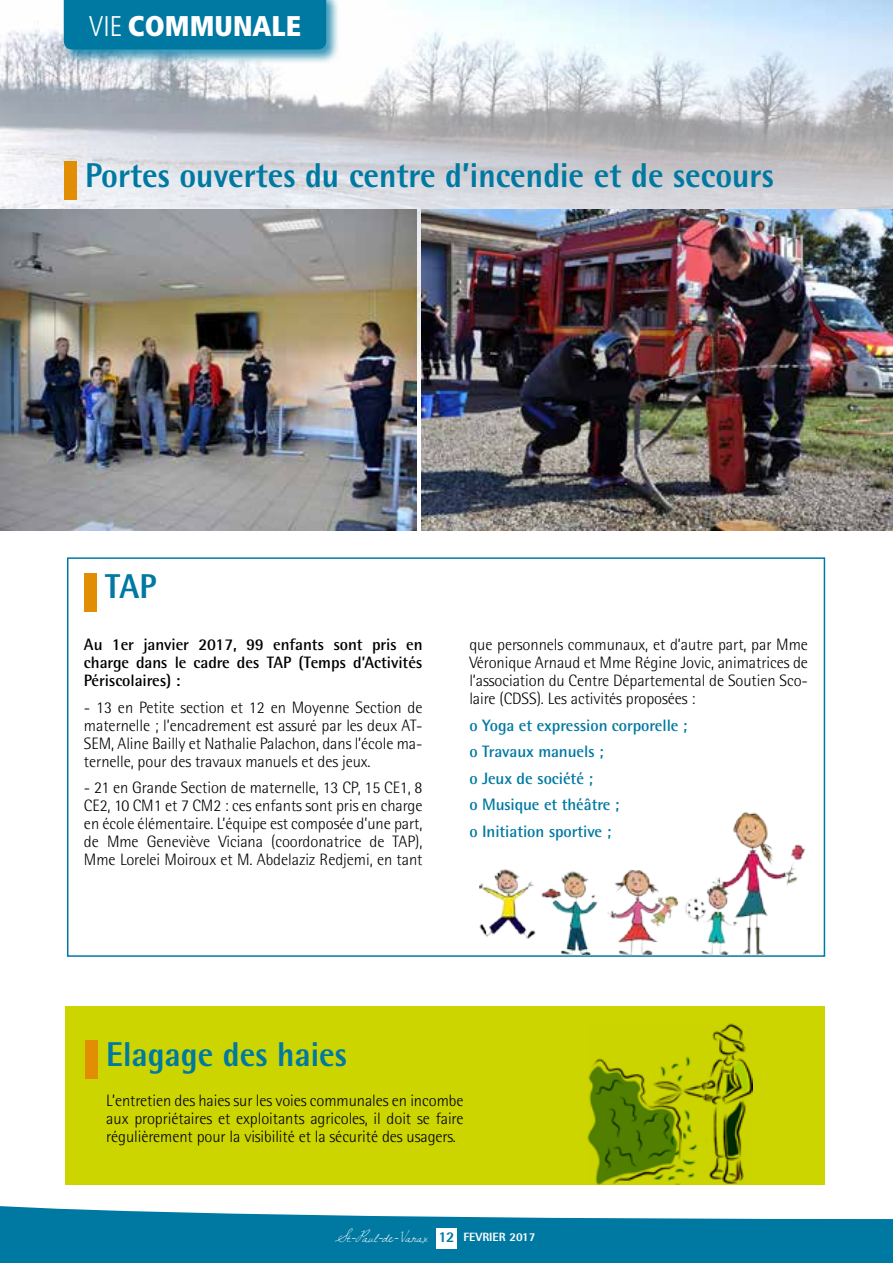
<style>
.page{position:relative;width:893px;height:1263px;background:#fff}
.page>*{position:absolute;margin:0;border:0;box-sizing:border-box;transform-origin:0 0}
.t1{font:800 34.5px "Rotis Semi Sans Std";color:#0079a2;scale:.94 1}
.t2{font:900 condensed 28.5px "Frutiger LT Std";color:#fff}
.t3{font:300 16.5px/18px "Rotis Semi Sans Std";letter-spacing:-.005em;color:#000;text-align:justify}
.t4{font:700 16.5px/26.5px "Rotis Semi Sans Std";letter-spacing:-.005em;color:#0079a2}
.t5{font:700 16.5px/18px "Rotis Semi Sans Std";letter-spacing:-.005em;color:#000;text-align:justify}
.t6{font:italic 13.5px "Dawningofa New Day";color:#fff}
.s1{font-weight:300}
.s2{font-family:"Rotis Semi Sans Std";font-weight:800;font-style:normal;font-size:15px;color:#0079a2}
.s3{font-family:"Rotis Semi Sans Std";font-weight:800;font-style:normal;font-size:12px}
</style>
<div class="page">
<div style="left:67px;top:557px;width:758px;height:400px;border:2px solid #0079a2"></div>
<div style="left:65px;top:1006px;width:760px;height:178px;background:#cdd500"></div>
<img style="left:0;top:0;width:893px;height:368px">
<svg style="left:0;top:1206px;width:893px;height:57px;fill:#0079a2"></svg>
<div style="left:436px;top:1228px;width:21px;height:21px;background:#fff"></div>
<div style="left:62px;top:0;width:278px;height:64px;background:#0079a2;opacity:.75"></div>
<div style="left:64px;top:0;width:262px;height:50px;background:#0079a2"></div>
<div style="left:84px;top:573px;width:13px;height:38px;background:#e28e04"></div>
<div style="left:64px;top:162px;width:13px;height:38px;background:#e28e04"></div>
<div style="left:85px;top:1040px;width:13px;height:39px;background:#e28e04"></div>
<img style="left:587px;top:1023px;width:165px;height:161px">
<img style="left:0;top:209px;width:417px;height:321px">
<img style="left:421px;top:209px;width:472px;height:321px">
<img style="left:480px;top:812px;width:333px;height:144px">
<h2 class="t2" style="left:89px;top:9px;width:214px"><span class="s1">VIE</span> COMMUNALE</h2>
<h1 class="t1" style="left:85px;top:153px;width:734px">Portes ouvertes du centre d’incendie et de secours</h1>
<h1 class="t1" style="left:105px;top:565px;width:56px">TAP</h1>
<p class="t5" style="left:84px;top:635px;width:340px">Au 1er janvier 2017, 99 enfants sont pris en charge dans le cadre des TAP (Temps d’Activités Périscolaires) :</p>
<p class="t3" style="left:84px;top:698px;width:340px">- 13 en Petite section et 12 en Moyenne Section de maternelle ; l’encadrement est assuré par les deux AT-SEM, Aline Bailly et Nathalie Palachon, dans l’école ma&shy;ternelle, pour des travaux manuels et des jeux.</p>
<p class="t3" style="left:84px;top:779px;width:340px">- 21 en Grande Section de maternelle, 13 CP, 15 CE1, 8<br>CE2, 10 CM1 et 7 CM2 : ces enfants sont pris en charge en école élémentaire. L’équipe est composée d’une part, de Mme Geneviève Viciana (coordonatrice de TAP), Mme Lorelei Moiroux et M. Abdelaziz Redjemi, en tant</p>
<p class="t3" style="left:469px;top:636px;width:340px">que personnels communaux, et d’autre part, par Mme Véronique Arnaud et Mme Régine Jovic, animatrices de l’association du Centre Départemental de Soutien Sco&shy;laire (CDSS). Les activités proposées :</p>
<p class="t4" style="left:469px;top:712px;width:220px">o Yoga et expression corporelle ; o Travaux manuels ;<br>o Jeux de société ;<br>o Musique et théâtre ;<br>o Initiation sportive ;</p>
<h1 class="t1" style="left:106px;top:1032px;width:257px">Elagage des haies</h1>
<p class="t3" style="left:106px;top:1091px;width:359px">L’entretien des haies sur les voies communales en incombe aux propriétaires et exploitants agricoles, il doit se faire régulièrement pour la visibilité et la sécurité des usagers.</p>
<p class="t6" style="left:335px;top:1230px;width:202px">St-Paul-de-Varax <span class="s2">1 2</span> <span class="s3">F E V R I E R 2 0 1 7</span></p>
</div>
